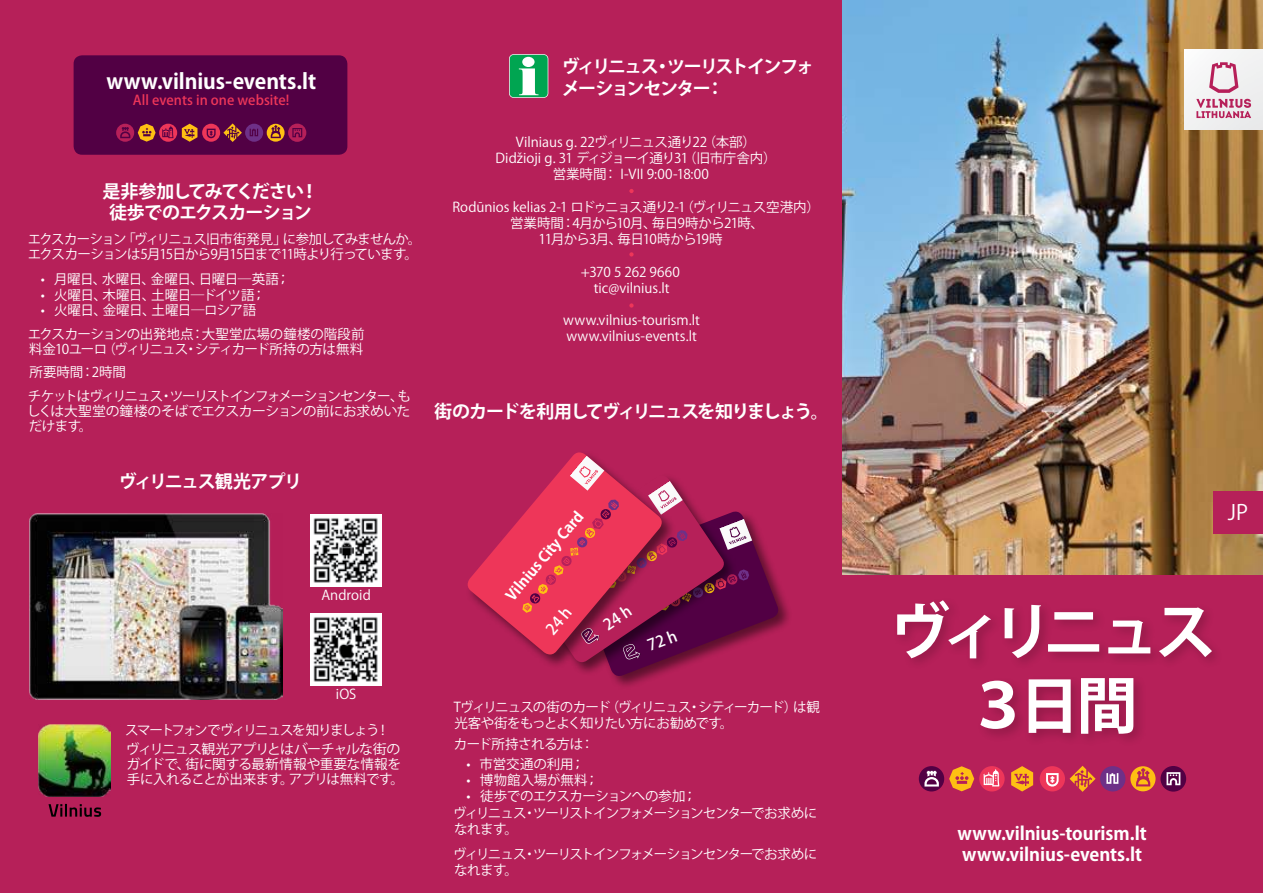
<style>
.page{position:relative;width:1263px;height:893px;background:#fff}
.page>*{position:absolute;margin:0;border:0;box-sizing:border-box;transform-origin:0 0}
.t1{font:700 61.5px/73.8px "Koz Go Pro";letter-spacing:-.155em;color:#fff;text-align:center}
.t2{font:700 21px "Koz Go Pro";letter-spacing:-.005em;color:#fff}
.t3{font:21px "Koz Go Pro";color:#fff}
.t4{font:700 18px/21.6px "Koz Go Pro";letter-spacing:-.085em;color:#fff}
.t5{font:700 18px/21.6px "Koz Go Pr 6 N";letter-spacing:-.005em;color:#fff}
.t6{font:700 18px/21.6px "Koz Go Pro";letter-spacing:-.055em;color:#fff;text-align:center}
.t7{font:700 14.7px "Koz Go Pro";color:#fff}
.t8{font:13.5px/15px "Koz Go Pro";letter-spacing:-.045em;color:#fff}
.t9{font:13.5px/16.2px "Koz Go Pro";letter-spacing:-.065em;color:#fff}
.t10{font:13.5px "Koz Go Pro";letter-spacing:-.005em;color:#fff}
.t11{font:13.5px/16.2px "Koz Go Pro";letter-spacing:-.08em;color:#fff}
.t12{font:13.5px/16.2px "Koz Go Pro";color:#fff;text-align:center}
.t13{font:13.5px/23.5px "Koz Go Pro";letter-spacing:-.07em;color:#fff}
.t14{font:13.5px/23.5px "Koz Go Pro";letter-spacing:-.015em;color:#fff}
.t15{font:13.5px "Koz Go Pro";letter-spacing:-.02em;color:#fff}
.t16{font:500 13.5px "Koz Go Pro";letter-spacing:.005em;color:#ee3659}
.t17{font:13.5px "Koz Go Pro";letter-spacing:.005em;color:#fff}
</style>
<div class="page">
<div style="left:839px;top:1px;width:424px;height:892px;background:#b62059"></div>
<img style="left:841px;top:0;width:422px;height:575px">
<div style="left:892px;top:595px;width:333px;height:152px;background:#000;opacity:.2"></div>
<div style="left:0;top:0;width:841px;height:893px;background:#b62059"></div>
<svg style="left:509px;top:54px;width:39px;height:44px;background:#49ba80"></svg>
<div style="left:522px;top:57px;width:13px;height:10px;background:#fff;border-radius:50%"></div>
<svg style="left:629px;top:189px;width:5px;height:4px"></svg>
<svg style="left:629px;top:252px;width:5px;height:5px"></svg>
<svg style="left:629px;top:303px;width:5px;height:5px"></svg>
<div style="left:74px;top:55px;width:273px;height:100px;background:#520044;border-radius:9px"></div>
<img style="left:310px;top:515px;width:72px;height:71px">
<img style="left:310px;top:614px;width:72px;height:71px">
<img style="left:38px;top:724px;width:73px;height:72px">
<img style="left:29px;top:513px;width:254px;height:186px">
<svg style="left:49px;top:804px;width:52px;height:13px"></svg>
<div style="left:574px;top:510px;width:218px;height:180px;background:#000;opacity:.49"></div>
<svg style="left:116px;top:123px;width:190px;height:19px"></svg>
<div style="left:1213px;top:491px;width:50px;height:43px;background:#b62059"></div>
<svg style="left:1011px;top:766px;width:22px;height:25px"></svg>
<svg style="left:1040px;top:766px;width:146px;height:26px"></svg>
<svg style="left:919px;top:766px;width:86px;height:25px"></svg>
<img style="left:1184px;top:50px;width:79px;height:80px">
<svg style="left:1196px;top:99px;width:55px;height:19px"></svg>
<svg style="left:1209px;top:62px;width:29px;height:31px"></svg>
<svg style="left:467px;top:452px;width:314px;height:226px"></svg>
<h2 class="t2" style="left:106px;top:68px;width:211px">www.vilnius-events.lt</h2>
<p class="t16" style="left:133px;top:92px;width:158px">All events in one website!</p>
<h3 class="t6" style="left:103px;top:182px;width:217px">是非参加してみてください！徒歩でのエクスカーション</h3>
<p class="t8" style="left:28px;top:232px;width:395px">エクスカーション「ヴィリニュス旧市街発見」に参加してみませんか。エクスカーションは5月15日から9月15日まで11時より行っています。</p>
<p class="t8" style="left:41px;top:272px;width:251px">• 月曜日、水曜日、金曜日、日曜日―英語；</p>
<p class="t8" style="left:41px;top:288px;width:226px">• 火曜日、木曜日、土曜日―ドイツ語；</p>
<p class="t14" style="left:28px;top:299px;width:338px;text-indent:13px">• 火曜日、金曜日、土曜日―ロシア語<br>エクスカーションの出発地点：大聖堂広場の鐘楼の階段前</p>
<p class="t13" style="left:28px;top:337px;width:385px">料金10ユーロ（ヴィリニュス・シティカード所持の方は無料<br>所要時間：2時間<br>チケットはヴィリニュス・ツーリストインフォメーションセンター、も</p>
<p class="t8" style="left:27px;top:403px;width:385px">しくは大聖堂の鐘楼のそばでエクスカーションの前にお求めいただけます。</p>
<h3 class="t4" style="left:119px;top:471px;width:185px">ヴィリニュス観光アプリ</h3>
<p class="t17" style="left:321px;top:587px;width:51px">Android</p>
<h3 class="t4" style="left:562px;top:57px;width:254px">ヴィリニュス・ツーリストインフォメーションセンター：</h3>
<p class="t10" style="left:516px;top:133px;width:242px">Vilniaus g. 22ヴィリニュス通り22（本部）</p>
<p class="t15" style="left:496px;top:149px;width:283px">Didžioji g. 31 ディジョーイ通り31（旧市庁舎内）</p>
<p class="t10" style="left:553px;top:166px;width:158px">営業時間： I-VII 9:00-18:00</p>
<p class="t10" style="left:452px;top:198px;width:369px">Rodūnios kelias 2-1 ロドゥニョス通り2-1（ヴィリニュス空港内）</p>
<p class="t8" style="left:510px;top:216px;width:255px">営業時間：4月から10月、毎日9時から21時、</p>
<p class="t8" style="left:539px;top:232px;width:186px">11月から3月、毎日10時から19時</p>
<p class="t12" style="left:581px;top:264px;width:100px">+370 5 262 9660 tic@vilnius.lt</p>
<p class="t12" style="left:563px;top:312px;width:138px;text-align:left">www.vilnius-tourism.lt www.vilnius-events.lt</p>
<h3 class="t4" style="left:434px;top:402px;width:396px">街のカードを利用してヴィリニュスを知りましょう。</h3>
<p class="t7" style="left:502px;top:592px;width:112px;rotate:-50deg">Vilnius City Card</p>
<p class="t8" style="left:336px;top:687px;width:22px">iOS</p>
<p class="t11" style="left:125px;top:721px;width:277px;line-height:19.2px">スマートフォンでヴィリニュスを知りましょう！ヴィリニュス観光アプリとはバーチャルな街の</p>
<p class="t8" style="left:127px;top:757px;width:279px">ガイドで、街に関する最新情報や重要な情報を手に入れることが出来ます。アプリは無料です。</p>
<p class="t9" style="left:454px;top:699px;width:368px">Tヴィリニュスの街のカード（ヴィリニュス・シティーカード）は観光客や街をもっとよく知りたい方にお勧めです。</p>
<p class="t8" style="left:454px;top:736px;width:142px">カード所持される方は：</p>
<p class="t10" style="left:466px;top:755px;width:120px">• 市営交通の利用；</p>
<p class="t10" style="left:466px;top:771px;width:134px">• 博物館入場が無料；</p>
<p class="t9" style="left:453px;top:789px;width:366px;text-indent:13px">• 徒歩でのエクスカーションへの参加；<br>ヴィリニュス・ツーリストインフォメーションセンターでお求めになれます。</p>
<p class="t11" style="left:453px;top:846px;width:366px">ヴィリニュス・ツーリストインフォメーションセンターでお求めになれます。</p>
<h2 class="t3" style="left:1228px;top:499px;width:22px">jp</h2>
<h1 class="t1" style="left:889px;top:599px;width:329px">ヴィリニュス<br>３日間</h1>
<h3 class="t5" style="left:957px;top:823px;width:191px">www.vilnius-tourism.lt www.vilnius-events.lt</h3>
</div>
